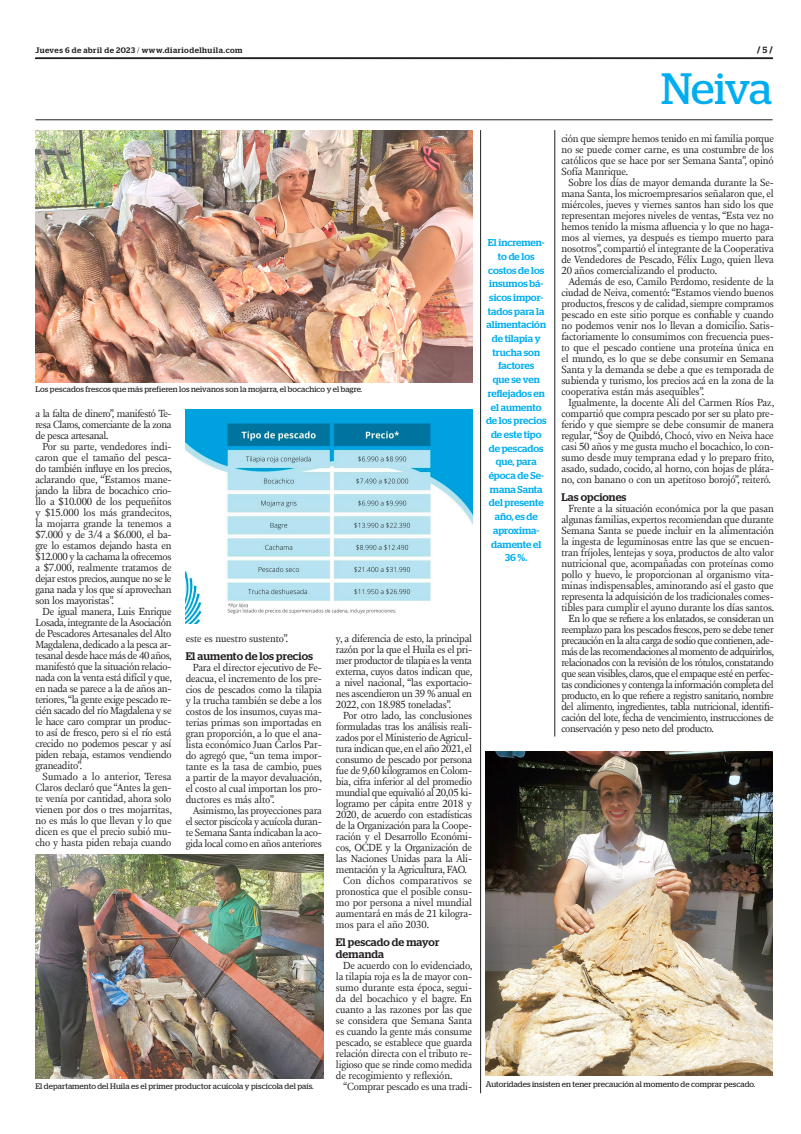
<style>
.page{position:relative;width:801px;height:1134px;background:#fff}
.page>*{position:absolute;margin:0;border:0;box-sizing:border-box;transform-origin:0 0}
.t1{font:43.9px "Stag";letter-spacing:-.025em;color:#00aeef}
.t2{font:500 11px/12px "Stag";letter-spacing:.005em;color:#231f20}
.t3{font:10.6px/11px "New Fournier BP";letter-spacing:-.025em;color:#231f20;text-align:justify}
.t4{font:10.6px "New Fournier BP";letter-spacing:-.045em;color:#231f20}
.t5{font:10.6px "New Fournier BP";letter-spacing:.01em;color:#231f20}
.t6{font:500 10px/13.7px "Stag";letter-spacing:-.005em;color:#00aeef;text-align:center}
.t7{font:700 9px "Stag";color:#231f20}
.t8{font:8px "Stag";letter-spacing:.005em;color:#231f20}
.t9{font:500 8px "Stag";letter-spacing:.06em;color:#231f20}
.s1{font-weight:300}
.s2{font-weight:500}
</style>
<div class="page">
<svg style="left:35px;top:58px;width:738px;height:1px"></svg>
<hr style="left:35px;top:120px;width:737px;height:1px;background:#231f20">
<img style="left:36px;top:130px;width:436px;height:252px">
<img style="left:35px;top:855px;width:289px;height:223px">
<img style="left:486px;top:751px;width:286px;height:324px">
<hr style="left:480px;top:130px;width:1px;height:963px;background:#231f20">
<hr style="left:554px;top:130px;width:1px;height:606px;background:#231f20">
<img style="left:186px;top:409px;width:286px;height:215px">
<p class="t9" style="left:35px;top:45px;width:209px">Jueves 6 de abril de 2023 <span class="s1">/</span> www.diariodelhuila.com</p>
<p class="t7" style="left:757px;top:45px;width:17px">/ <span class="s2">5</span> /</p>
<h1 class="t1" style="left:661px;top:63px;width:113px">Neiva</h1>
<p class="t3" style="left:561px;top:133px;width:214px">ción que siempre hemos tenido en mi familia porque no se puede comer carne, es una costumbre de los católicos que se hace por ser Semana Santa”, opinó Sofía Manrique.</p>
<p class="t3" style="left:561px;top:177px;width:214px;text-indent:7px">Sobre los días de mayor demanda durante la Se&shy;mana Santa, los microempresarios señalaron que, el miércoles, jueves y viernes santos han sido los que representan mejores niveles de ventas, “Esta vez no hemos tenido la misma afluencia y lo que no haga&shy;mos al viernes, ya después es tiempo muerto para nosotros”, compartió el integrante de la Cooperativa de Vendedores de Pescado, Félix Lugo, quien lleva 20 años comercializando el producto.</p>
<p class="t3" style="left:561px;top:276px;width:214px;text-indent:7px">Además de eso, Camilo Perdomo, residente de la ciudad de Neiva, comentó: “Estamos viendo buenos productos, frescos y de calidad, siempre compramos pescado en este sitio porque es confiable y cuando no podemos venir nos lo llevan a domicilio. Satis&shy;factoriamente lo consumimos con frecuencia pues&shy;to que el pescado contiene una proteína única en el mundo, es lo que se debe consumir en Semana Santa y la demanda se debe a que es temporada de subienda y turismo, los precios acá en la zona de la cooperativa están más asequibles”.</p>
<p class="t3" style="left:561px;top:397px;width:214px;text-indent:7px">Igualmente, la docente Ali del Carmen Ríos Paz, compartió que compra pescado por ser su plato pre&shy;ferido y que siempre se debe consumir de manera regular, “Soy de Quibdó, Chocó, vivo en Neiva hace casi 50 años y me gusta mucho el bocachico, lo con&shy;sumo desde muy temprana edad y lo preparo frito, asado, sudado, cocido, al horno, con hojas de pláta&shy;no, con banano o con un apetitoso borojó”, reiteró.</p>
<p class="t2" style="left:561px;top:491px;width:67px">Las opciones</p>
<p class="t3" style="left:568px;top:503px;width:207px">Frente a la situación económica por la que pasan</p>
<p class="t3" style="left:561px;top:514px;width:214px">algunas familias, expertos recomiendan que durante</p>
<p class="t3" style="left:561px;top:525px;width:214px">Semana Santa se puede incluir en la alimentación</p>
<p class="t3" style="left:561px;top:536px;width:214px">la ingesta de leguminosas entre las que se encuen-</p>
<p class="t3" style="left:561px;top:547px;width:214px">tran fríjoles, lentejas y soya, productos de alto valor</p>
<p class="t3" style="left:561px;top:558px;width:214px">nutricional que, acompañadas con proteínas como</p>
<p class="t3" style="left:561px;top:569px;width:214px">pollo y huevo, le proporcionan al organismo vita-</p>
<p class="t3" style="left:561px;top:580px;width:214px">minas indispensables, aminorando así el gasto que</p>
<p class="t3" style="left:561px;top:591px;width:214px">representa la adquisición de los tradicionales comes-</p>
<p class="t3" style="left:561px;top:602px;width:214px">tibles para cumplir el ayuno durante los días santos.</p>
<p class="t3" style="left:568px;top:613px;width:207px">En lo que se refiere a los enlatados, se consideran un</p>
<p class="t3" style="left:561px;top:624px;width:214px">reemplazo para los pescados frescos, pero se debe tener</p>
<p class="t3" style="left:561px;top:635px;width:214px">precaución en la alta carga de sodio que contienen, ade-</p>
<p class="t4" style="left:561px;top:644px;width:214px">más de las recomendaciones al momento de adquirirlos,</p>
<p class="t3" style="left:561px;top:657px;width:214px">relacionados con la revisión de los rótulos, constatando</p>
<p class="t3" style="left:561px;top:668px;width:214px">que sean visibles, claros, que el empaque esté en perfec-</p>
<p class="t3" style="left:561px;top:679px;width:214px">tas condiciones y contenga la información completa del</p>
<p class="t3" style="left:561px;top:690px;width:214px">producto, en lo que refiere a registro sanitario, nombre</p>
<p class="t3" style="left:561px;top:701px;width:214px">del alimento, ingredientes, tabla nutricional, identifi-</p>
<p class="t3" style="left:561px;top:712px;width:214px">cación del lote, fecha de vencimiento, instrucciones de</p>
<p class="t3" style="left:561px;top:723px;width:154px">conservación y peso neto del producto.</p>
<p class="t6" style="left:486px;top:236px;width:62px">El incremen&shy;to de los costos de los insumos bá&shy;sicos impor&shy;tados para la alimentación de tilapia y trucha son factores<br>que se ven reflejados en el aumento de los precios de este tipo de pescados que, para época de Se&shy;mana Santa del presente año, es de aproxima&shy;damente el<br>36 %.</p>
<p class="t8" style="left:36px;top:384px;width:328px">Los pescados frescos que más prefieren los neivanos son la mojarra, el bocachico y el bagre.</p>
<p class="t3" style="left:35px;top:408px;width:138px">a la falta de dinero”, manifestó Te&shy;resa Claros, comerciante de la zona de pesca artesanal.</p>
<p class="t3" style="left:35px;top:441px;width:138px;text-indent:7px">Por su parte, vendedores indi&shy;caron que el tamaño del pesca&shy;do también influye en los precios, aclarando que, “Estamos mane&shy;jando la libra de bocachico crio&shy;llo a $10.000 de los pequeñitos y $15.000 los más grandecitos, la mojarra grande la tenemos a $7.000 y de 3/4 a $6.000, el ba&shy;gre lo estamos dejando hasta en $12.000 y la cachama la ofrecemos a $7.000, realmente tratamos de dejar estos precios, aunque no se le gana nada y los que sí aprovechan son los mayoristas”.</p>
<p class="t3" style="left:35px;top:606px;width:138px;text-indent:7px">De igual manera, Luis Enrique Losada, integrante de la Asociación de Pescadores Artesanales del Alto Magdalena, dedicado a la pesca ar&shy;tesanal desde hace más de 40 años, manifestó que la situación relacio&shy;nada con la venta está difícil y que, en nada se parece a la de años an&shy;teriores, “la gente exige pescado re&shy;cién sacado del río Magdalena y se le hace caro comprar un produc&shy;to así de fresco, pero si el río está crecido no podemos pescar y así piden rebaja, estamos vendiendo graneadito”.</p>
<p class="t3" style="left:35px;top:771px;width:138px;text-indent:7px">Sumado a lo anterior, Teresa Claros declaró que “Antes la gen&shy;te venía por cantidad, ahora solo vienen por dos o tres mojarritas, no es más lo que llevan y lo que dicen es que el precio subió mu&shy;cho y hasta piden rebaja cuando</p>
<p class="t3" style="left:186px;top:633px;width:104px">este es nuestro sustento”.</p>
<p class="t2" style="left:186px;top:650px;width:129px">El aumento de los precios</p>
<p class="t3" style="left:186px;top:662px;width:138px;text-indent:7px">Para el director ejecutivo de Fe&shy;deacua, el incremento de los pre&shy;cios de pescados como la tilapia y la trucha también se debe a los costos de los insumos, cuyas ma&shy;terias primas son importadas en gran proporción, a lo que el ana&shy;lista económico Juan Carlos Par&shy;do agregó que, “un tema impor&shy;tante es la tasa de cambio, pues a partir de la mayor devaluación, el costo al cual importan los pro&shy;ductores es más alto”.</p>
<p class="t3" style="left:186px;top:805px;width:138px;text-indent:7px">Asimismo, las proyecciones para el sector piscícola y acuícola duran&shy;te Semana Santa indicaban la aco&shy;gida local como en años anteriores</p>
<p class="t3" style="left:336px;top:633px;width:138px">y, a diferencia de esto, la principal razón por la que el Huila es el pri&shy;mer productor de tilapia es la venta externa, cuyos datos indican que, a nivel nacional, “las exportacio&shy;nes ascendieron un 39 % anual en 2022, con 18.985 toneladas”.</p>
<p class="t3" style="left:343px;top:710px;width:130px">Por otro lado, las conclusiones</p>
<p class="t3" style="left:336px;top:721px;width:138px">formuladas tras los análisis reali-</p>
<p class="t3" style="left:336px;top:732px;width:138px">zados por el Ministerio de Agricul-</p>
<p class="t3" style="left:336px;top:743px;width:138px">tura indican que, en el año 2021, el</p>
<p class="t3" style="left:336px;top:754px;width:138px">consumo de pescado por persona</p>
<p class="t3" style="left:336px;top:765px;width:138px">fue de 9,60 kilogramos en Colom-</p>
<p class="t3" style="left:336px;top:776px;width:138px">bia, cifra inferior al del promedio</p>
<p class="t3" style="left:336px;top:787px;width:138px">mundial que equivalió al 20,05 ki-</p>
<p class="t3" style="left:336px;top:798px;width:138px">logramo per cápita entre 2018 y</p>
<p class="t3" style="left:336px;top:809px;width:138px">2020, de acuerdo con estadísticas</p>
<p class="t3" style="left:336px;top:820px;width:138px">de la Organización para la Coope-</p>
<p class="t3" style="left:336px;top:831px;width:138px">ración y el Desarrollo Económi-</p>
<p class="t3" style="left:336px;top:842px;width:138px">cos, OCDE y la Organización de</p>
<p class="t3" style="left:336px;top:853px;width:138px">las Naciones Unidas para la Ali-</p>
<p class="t3" style="left:336px;top:864px;width:132px">mentación y la Agricultura, FAO.</p>
<p class="t5" style="left:343px;top:874px;width:130px">Con dichos comparativos se</p>
<p class="t3" style="left:336px;top:886px;width:138px">pronostica que el posible consu-</p>
<p class="t3" style="left:336px;top:897px;width:138px">mo por persona a nivel mundial</p>
<p class="t3" style="left:336px;top:908px;width:138px">aumentará en más de 21 kilogra-</p>
<p class="t3" style="left:336px;top:919px;width:94px">mos para el año 2030.</p>
<p class="t2" style="left:336px;top:936px;width:105px">El pescado de mayor demanda</p>
<p class="t3" style="left:336px;top:960px;width:138px;text-indent:7px">De acuerdo con lo evidenciado, la tilapia roja es la de mayor con&shy;sumo durante esta época, segui&shy;da del bocachico y el bagre. En cuanto a las razones por las que se considera que Semana Santa es cuando la gente más consume pescado, se establece que guarda relación directa con el tributo re&shy;ligioso que se rinde como medida de recogimiento y reflexión.</p>
<p class="t3" style="left:343px;top:1081px;width:130px">“Comprar pescado es una tradi-</p>
<p class="t8" style="left:35px;top:1081px;width:280px">El departamento del Huila es el primer productor acuícola y piscícola del país.</p>
<p class="t8" style="left:486px;top:1079px;width:271px">Autoridades insisten en tener precaución al momento de comprar pescado.</p>
</div>
